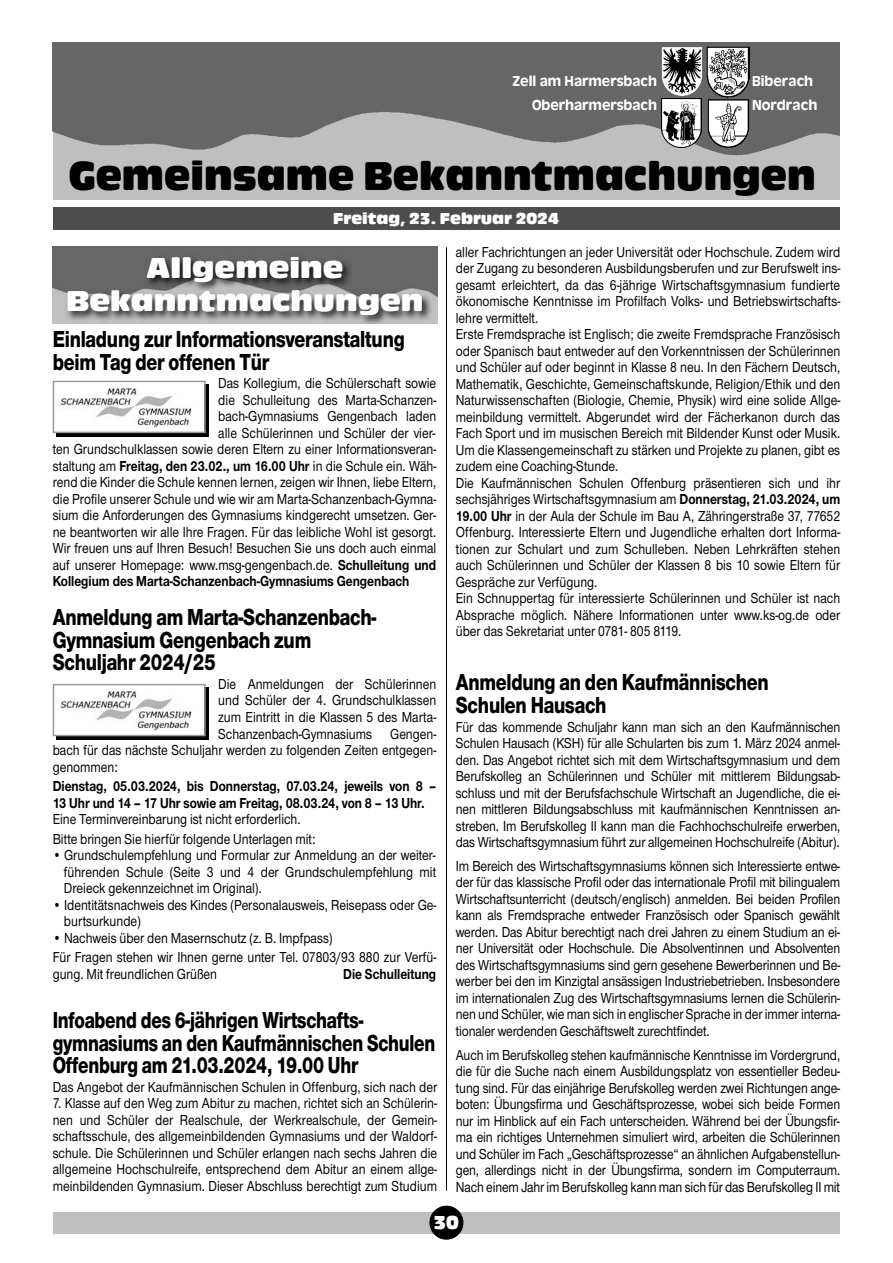
<style>
.page{position:relative;width:893px;height:1263px;background:#fff}
.page>*{position:absolute;margin:0;border:0;box-sizing:border-box;transform-origin:0 0}
.t1{font:42px "Antique Olive T Compact Ro 1";color:#000;scale:.95 1}
.t2{font:30px "Antique Olive T Compact Ro 1";color:#fff;scale:1.05 1}
.t3{font:800 24px/22.5px "Nimbus Sans Novus T";letter-spacing:-.01em;color:#000;scale:.8 1}
.t4{font:800 24px/22.5px "Nimbus Sans Novus T";letter-spacing:-.01em;color:#000;scale:.77 1}
.t5{font:19.5px "Antique Olive T Compact Ro 1";color:#fff}
.t6{font:16.5px "Antique Olive T Compact Ro 1";color:#fff}
.t7{font:500 15px/16.5px "Nimbus Sans Novus T";color:#000;text-align:justify;scale:.85 1}
.t8{font:700 15px/16.5px "Nimbus Sans Novus T";color:#000;scale:.85 1}
.t9{font:15px "Antique Olive T Medium Ro 1";color:#fff}
.s1{font-weight:700}
</style>
<div class="page">
<div style="left:53px;top:1212px;width:786px;height:21px;background:#bfbfbf"></div>
<div style="left:429px;top:1206px;width:34px;height:34px;background:#000;border-radius:50%"></div>
<div style="left:53px;top:43px;width:786px;height:157px;background:#bfbfbf"></div>
<img style="left:53px;top:43px;width:786px;height:113px">
<img style="left:706px;top:47px;width:44px;height:101px">
<img style="left:661px;top:98px;width:40px;height:50px">
<div style="left:53px;top:207px;width:786px;height:23px;background:#4d4d4d"></div>
<img style="left:662px;top:47px;width:40px;height:49px">
<hr style="left:446px;top:247px;width:1px;height:944px;background:#000">
<img style="left:52px;top:248px;width:386px;height:77px">
<img style="left:53px;top:248px;width:384px;height:55px">
<div style="left:56px;top:384px;width:153px;height:53px;background:linear-gradient(to right,#000,#000)"></div>
<div style="left:54px;top:382px;width:150px;height:50px;background:#fff"></div>
<img style="left:60px;top:386px;width:132px;height:41px">
<div style="left:53px;top:381px;width:153px;height:52px;border:2px solid #999"></div>
<div style="left:56px;top:687px;width:153px;height:53px;background:linear-gradient(to right,#000,#000)"></div>
<div style="left:54px;top:685px;width:150px;height:50px;background:#fff"></div>
<img style="left:60px;top:690px;width:132px;height:40px">
<div style="left:53px;top:684px;width:153px;height:52px;border:2px solid #999"></div>
<p class="t9" style="left:513px;top:73px;width:146px">Zell am Harmersbach</p>
<p class="t9" style="left:752px;top:73px;width:63px">Biberach</p>
<p class="t9" style="left:532px;top:97px;width:127px">Oberharmersbach</p>
<p class="t9" style="left:752px;top:97px;width:67px">Nordrach</p>
<p class="t1" style="left:69px;top:161px;width:788px">Gemeinsame Bekanntmachungen</p>
<p class="t6" style="left:333px;top:212px;width:227px">Freitag, 23. Februar 2024</p>
<p class="t2" style="left:146px;top:257px;width:190px">Allgemeine</p>
<p class="t2" style="left:66px;top:290px;width:342px">Bekanntmachungen</p>
<p class="t3" style="left:53px;top:330px;width:442px">Einladung zur Informationsveranstaltung beim Tag der offenen Tür</p>
<p class="t7" style="left:218px;top:376px;width:258px">Das Kollegium, die Schülerschaft sowie</p>
<p class="t7" style="left:218px;top:393px;width:258px">die Schulleitung des Marta-Schanzen-</p>
<p class="t7" style="left:218px;top:409px;width:258px">bach-Gymnasiums Gengenbach laden</p>
<p class="t7" style="left:218px;top:426px;width:257px">alle Schülerinnen und Schüler der vier-</p>
<p class="t7" style="left:53px;top:442px;width:453px">ten Grundschulklassen sowie deren Eltern zu einer Informationsveran-</p>
<p class="t7" style="left:53px;top:459px;width:453px">staltung am <span class="s1">Freitag, den 23.02., um 16.00 Uhr</span> in die Schule ein. Wäh-</p>
<p class="t7" style="left:53px;top:475px;width:453px">rend die Kinder die Schule kennen lernen, zeigen wir Ihnen, liebe Eltern,</p>
<p class="t7" style="left:53px;top:492px;width:453px">die Profile unserer Schule und wie wir am Marta-Schanzenbach-Gymna-</p>
<p class="t7" style="left:53px;top:508px;width:452px">sium die Anforderungen des Gymnasiums kindgerecht umsetzen. Ger-</p>
<p class="t7" style="left:53px;top:525px;width:453px">ne beantworten wir alle Ihre Fragen. Für das leibliche Wohl ist gesorgt.</p>
<p class="t7" style="left:53px;top:541px;width:453px">Wir freuen uns auf Ihren Besuch! Besuchen Sie uns doch auch einmal</p>
<p class="t7" style="left:53px;top:558px;width:453px">auf unserer Homepage: www.msg-gengenbach.de. <span class="s1">Schulleitung und</span></p>
<p class="t8" style="left:53px;top:574px;width:421px">Kollegium des Marta-Schanzenbach-Gymnasiums Gengenbach</p>
<p class="t3" style="left:53px;top:608px;width:406px">Anmeldung am Marta-Schanzenbach-<br>Gymnasium Gengenbach zum<br>Schuljahr 2024/25</p>
<p class="t7" style="left:218px;top:677px;width:258px">Die Anmeldungen der Schülerinnen</p>
<p class="t7" style="left:218px;top:694px;width:258px">und Schüler der 4. Grundschulklassen</p>
<p class="t7" style="left:218px;top:710px;width:258px">zum Eintritt in die Klassen 5 des Marta-</p>
<p class="t7" style="left:218px;top:727px;width:258px">Schanzenbach-Gymnasiums Gengen-</p>
<p class="t7" style="left:53px;top:743px;width:453px">bach für das nächste Schuljahr werden zu folgenden Zeiten entgegen-</p>
<p class="t7" style="left:53px;top:760px;width:78px">genommen:</p>
<p class="t8" style="left:53px;top:779px;width:453px">Dienstag, 05.03.2024, bis Donnerstag, 07.03.24, jeweils von 8 –<br>13 Uhr und 14 – 17 Uhr sowie am Freitag, 08.03.24, von 8 – 13 Uhr.</p>
<p class="t7" style="left:53px;top:812px;width:293px">Eine Terminvereinbarung ist nicht erforderlich.</p>
<p class="t7" style="left:53px;top:832px;width:311px">Bitte bringen Sie hierfür folgende Unterlagen mit:</p>
<p class="t7" style="left:64px;top:848px;width:440px;text-indent:-11px">• Grundschulempfehlung und Formular zur Anmeldung an der weiter&shy;führenden Schule (Seite 3 und 4 der Grundschulempfehlung mit Dreieck gekennzeichnet im Original).</p>
<p class="t7" style="left:64px;top:898px;width:440px;text-indent:-11px">• Identitätsnachweis des Kindes (Personalausweis, Reisepass oder Ge&shy;burtsurkunde)</p>
<p class="t7" style="left:53px;top:931px;width:331px">• Nachweis über den Masernschutz (z. B. Impfpass)</p>
<p class="t7" style="left:53px;top:950px;width:453px">Für Fragen stehen wir Ihnen gerne unter Tel. 07803/93 880 zur Verfü&shy;gung. Mit freundlichen Grüßen</p>
<p class="t7" style="left:456px;top:245px;width:454px">aller Fachrichtungen an jeder Universität oder Hochschule. Zudem wird der Zugang zu besonderen Ausbildungsberufen und zur Berufswelt ins&shy;gesamt erleichtert, da das 6-jährige Wirtschaftsgymnasium fundierte ökonomische Kenntnisse im Profilfach Volks- und Betriebswirtschafts&shy;lehre vermittelt.</p>
<p class="t7" style="left:456px;top:327px;width:454px">Erste Fremdsprache ist Englisch; die zweite Fremdsprache Französisch oder Spanisch baut entweder auf den Vorkenntnissen der Schülerinnen und Schüler auf oder beginnt in Klasse 8 neu. In den Fächern Deutsch, Mathematik, Geschichte, Gemeinschaftskunde, Religion/Ethik und den Naturwissenschaften (Biologie, Chemie, Physik) wird eine solide Allge&shy;meinbildung vermittelt. Abgerundet wird der Fächerkanon durch das Fach Sport und im musischen Bereich mit Bildender Kunst oder Musik.<br>Um die Klassengemeinschaft zu stärken und Projekte zu planen, gibt es zudem eine Coaching-Stunde.</p>
<p class="t7" style="left:456px;top:476px;width:454px">Die Kaufmännischen Schulen Offenburg präsentieren sich und ihr sechsjähriges Wirtschaftsgymnasium am <span class="s1">Donnerstag, 21.03.2024, um 19.00 Uhr</span> in der Aula der Schule im Bau A, Zähringerstraße 37, 77652<br>Offenburg. Interessierte Eltern und Jugendliche erhalten dort Informa&shy;tionen zur Schulart und zum Schulleben. Neben Lehrkräften stehen auch Schülerinnen und Schüler der Klassen 8 bis 10 sowie Eltern für Gespräche zur Verfügung.</p>
<p class="t7" style="left:456px;top:591px;width:454px">Ein Schnuppertag für interessierte Schülerinnen und Schüler ist nach Absprache möglich. Nähere Informationen unter www.ks-og.de oder über das Sekretariat unter 0781- 805 8119.</p>
<p class="t3" style="left:456px;top:673px;width:393px">Anmeldung an den Kaufmännischen<br>Schulen Hausach</p>
<p class="t7" style="left:456px;top:720px;width:454px">Für das kommende Schuljahr kann man sich an den Kaufmännischen Schulen Hausach (KSH) für alle Schularten bis zum 1. März 2024 anmel&shy;den. Das Angebot richtet sich mit dem Wirtschaftsgymnasium und dem Berufskolleg an Schülerinnen und Schüler mit mittlerem Bildungsab&shy;schluss und mit der Berufsfachschule Wirtschaft an Jugendliche, die ei&shy;nen mittleren Bildungsabschluss mit kaufmännischen Kenntnissen an&shy;streben. Im Berufskolleg II kann man die Fachhochschulreife erwerben, das Wirtschaftsgymnasium führt zur allgemeinen Hochschulreife (Abitur).</p>
<p class="t7" style="left:456px;top:859px;width:454px">Im Bereich des Wirtschaftsgymnasiums können sich Interessierte entwe&shy;der für das klassische Profil oder das internationale Profil mit bilingualem Wirtschaftsunterricht (deutsch/englisch) anmelden. Bei beiden Profilen kann als Fremdsprache entweder Französisch oder Spanisch gewählt werden. Das Abitur berechtigt nach drei Jahren zu einem Studium an ei&shy;ner Universität oder Hochschule. Die Absolventinnen und Absolventen des Wirtschaftsgymnasiums sind gern gesehene Bewerberinnen und Be&shy;werber bei den im Kinzigtal ansässigen Industriebetrieben. Insbesondere im internationalen Zug des Wirtschaftsgymnasiums lernen die Schülerin&shy;nen und Schüler, wie man sich in englischer Sprache in der immer interna&shy;tionaler werdenden Geschäftswelt zurechtfindet.</p>
<p class="t7" style="left:456px;top:1048px;width:454px">Auch im Berufskolleg stehen kaufmännische Kenntnisse im Vordergrund, die für die Suche nach einem Ausbildungsplatz von essentieller Bedeu&shy;tung sind. Für das einjährige Berufskolleg werden zwei Richtungen ange&shy;boten: Übungsfirma und Geschäftsprozesse, wobei sich beide Formen nur im Hinblick auf ein Fach unterscheiden. Während bei der Übungsfir&shy;ma ein richtiges Unternehmen simuliert wird, arbeiten die Schülerinnen und Schüler im Fach „Geschäftsprozesse“ an ähnlichen Aufgabenstellun&shy;gen, allerdings nicht in der Übungsfirma, sondern im Computerraum.<br>Nach einem Jahr im Berufskolleg kann man sich für das Berufskolleg II mit</p>
<p class="t8" style="left:343px;top:967px;width:111px">Die Schulleitung</p>
<p class="t4" style="left:53px;top:1011px;width:498px">Infoabend des 6-jährigen Wirtschafts - gymnasiums an den Kaufmännischen Schulen<br>Offenburg am 21.03.2024, 19.00 Uhr</p>
<p class="t7" style="left:53px;top:1080px;width:454px">Das Angebot der Kaufmännischen Schulen in Offenburg, sich nach der</p>
<p class="t7" style="left:53px;top:1096px;width:454px">7. Klasse auf den Weg zum Abitur zu machen, richtet sich an Schülerin&shy;nen und Schüler der Realschule, der Werkrealschule, der Gemein&shy;schaftsschule, des allgemeinbildenden Gymnasiums und der Waldorf&shy;schule. Die Schülerinnen und Schüler erlangen nach sechs Jahren die allgemeine Hochschulreife, entsprechend dem Abitur an einem allge&shy;meinbildenden Gymnasium. Dieser Abschluss berechtigt zum Studium</p>
<p class="t5" style="left:433px;top:1216px;width:27px">30</p>
</div>
